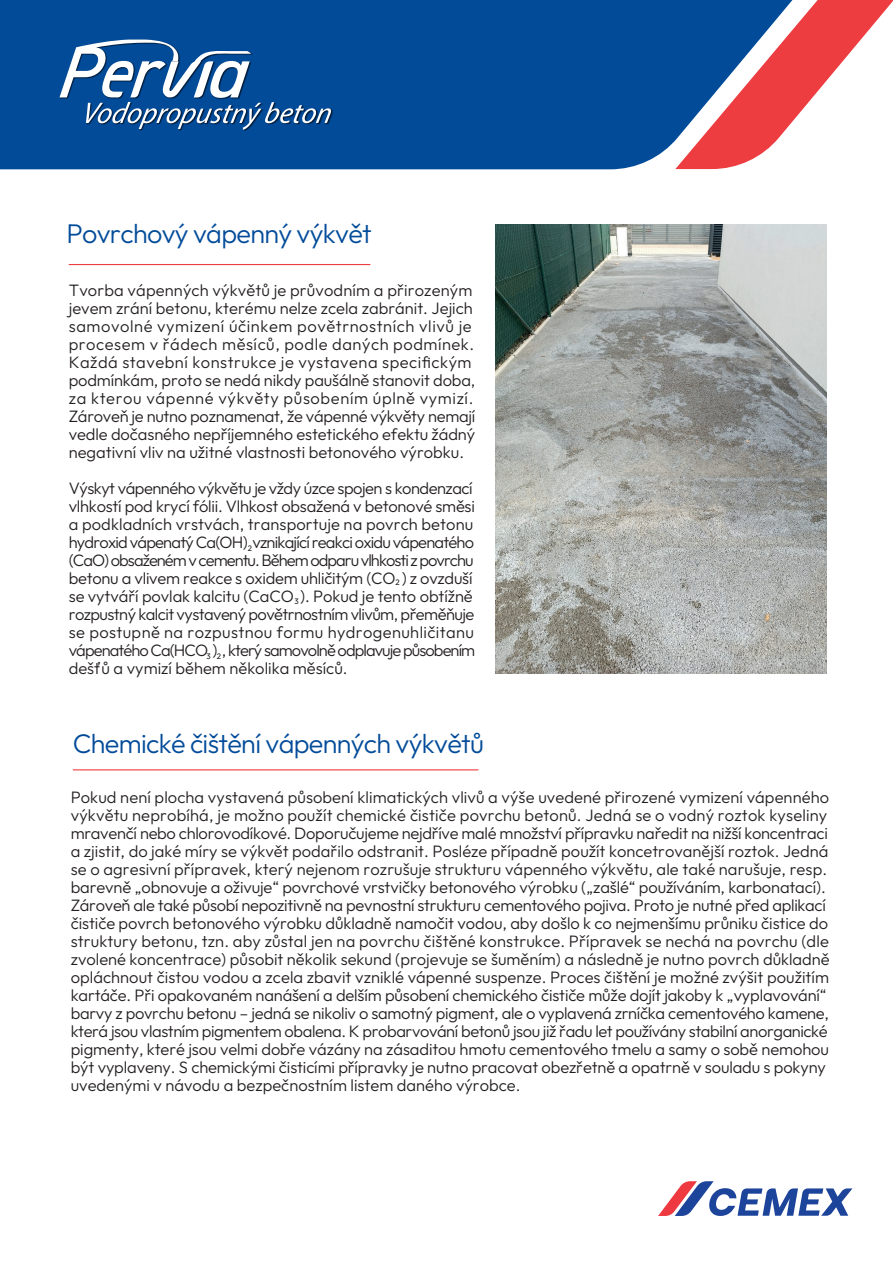
<style>
.page{position:relative;width:893px;height:1263px;background:#fff}
.page>*{position:absolute;margin:0;border:0;box-sizing:border-box;transform-origin:0 0}
.t1{font:300 27px "Outfit";letter-spacing:-.025em;color:#024b99}
.t2{font:300 16.5px/18px "Outfit";letter-spacing:-.005em;color:#231f20}
.t3{font:7.95px "Outfit";color:#231f20}
</style>
<div class="page">
<svg style="left:658px;top:1181px;width:194px;height:35px"></svg>
<svg style="left:826px;top:0;width:67px;height:81px"></svg>
<svg style="left:0;top:0;width:826px;height:169px;background:#275598"></svg>
<img style="left:59px;top:39px;width:274px;height:93px">
<svg style="left:59px;top:40px;width:272px;height:90px"></svg>
<img style="left:496px;top:224px;width:330px;height:450px">
<hr style="left:69px;top:264px;width:301px;height:1px;background:#ee3d41">
<hr style="left:73px;top:769px;width:405px;height:1px;background:#ee3d41">
<h1 class="t1" style="left:66px;top:217px;width:307px">Povrchový vápenný výkvět</h1>
<p class="t2" style="left:69px;top:281px;width:408px">Tvorba vápenných výkvětů je průvodním a přirozeným jevem zrání betonu, kterému nelze zcela zabránit. Jejich samovolné vymizení účinkem povětrnostních vlivů je procesem v řádech měsíců, podle daných podmínek.<br>Každá stavební konstrukce je vystavena specifickým podmínkám, proto se nedá nikdy paušálně stanovit doba, za kterou vápenné výkvěty působením úplně vymizí.<br>Zároveň je nutno poznamenat, že vápenné výkvěty nemají vedle dočasného nepříjemného estetického efektu žádný negativní vliv na užitné vlastnosti betonového výrobku.</p>
<p class="t2" style="left:69px;top:479px;width:408px">Výskyt vápenného výkvětu je vždy úzce spojen s kondenzací vlhkostí pod krycí fólii. Vlhkost obsažená v betonové směsi a podkladních vrstvách, transportuje na povrch betonu hydroxid vápenatý Ca(OH) vznikající reakci oxidu vápenatého (CaO) obsaženém v cementu. Během odparu vlhkosti z povrchu betonu a vlivem reakce s oxidem uhličitým (CO ) z ovzduší se vytváří povlak kalcitu (CaCO ). Pokud je tento obtížně rozpustný kalcit vystavený povětrnostním vlivům, přeměňuje se postupně na rozpustnou formu hydrogenuhličitanu vápenatého Ca(HCO ) , který samovolně odplavuje působením dešťů a vymizí během několika měsíců.</p>
<p class="t3" style="left:248px;top:543px;width:6px">2</p>
<p class="t3" style="left:395px;top:577px;width:6px">2</p>
<p class="t3" style="left:294px;top:596px;width:6px">3</p>
<p class="t3" style="left:217px;top:651px;width:6px">2</p>
<p class="t3" style="left:206px;top:651px;width:6px">3</p>
<h1 class="t1" style="left:73px;top:726px;width:413px">Chemické čištění vápenných výkvětů</h1>
<p class="t2" style="left:71px;top:788px;width:761px">Pokud není plocha vystavená působení klimatických vlivů a výše uvedené přirozené vymizení vápenného výkvětu neprobíhá, je možno použít chemické čističe povrchu betonů. Jedná se o vodný roztok kyseliny mravenčí nebo chlorovodíkové. Doporučujeme nejdříve malé množství přípravku naředit na nižší koncentraci a zjistit, do jaké míry se výkvět podařilo odstranit. Posléze případně použít koncetrovanější roztok. Jedná se o agresivní přípravek, který nejenom rozrušuje strukturu vápenného výkvětu, ale také narušuje, resp. barevně „obnovuje a oživuje“ povrchové vrstvičky betonového výrobku („zašlé“ používáním, karbonatací).<br>Zároveň ale také působí nepozitivně na pevnostní strukturu cementového pojiva. Proto je nutné před aplikací čističe povrch betonového výrobku důkladně namočit vodou, aby došlo k co nejmenšímu průniku čistice do struktury betonu, tzn. aby zůstal jen na povrchu čištěné konstrukce. Přípravek se nechá na povrchu (dle zvolené koncentrace) působit několik sekund (projevuje se šuměním) a následně je nutno povrch důkladně opláchnout čistou vodou a zcela zbavit vzniklé vápenné suspenze. Proces čištění je možné zvýšit použitím kartáče. Při opakovaném nanášení a delším působení chemického čističe může dojít jakoby k „vyplavování“ barvy z povrchu betonu – jedná se nikoliv o samotný pigment, ale o vyplavená zrníčka cementového kamene, která jsou vlastním pigmentem obalena. K probarvování betonů jsou již řadu let používány stabilní anorganické pigmenty, které jsou velmi dobře vázány na zásaditou hmotu cementového tmelu a samy o sobě nemohou být vyplaveny. S chemickými čisticími přípravky je nutno pracovat obezřetně a opatrně v souladu s pokyny uvedenými v návodu a bezpečnostním listem daného výrobce.</p>
</div>
